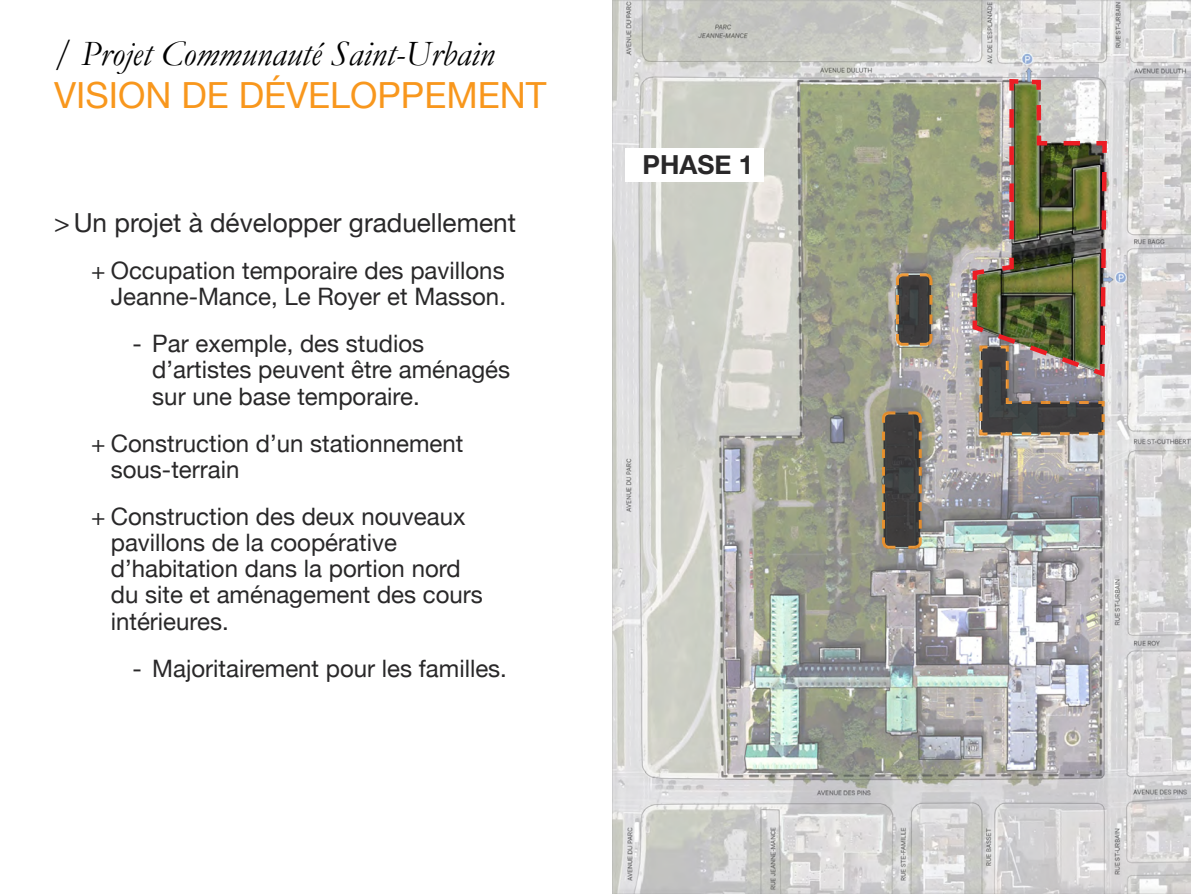
<style>
.page{position:relative;width:1191px;height:894px;background:#fff}
.page>*{position:absolute;margin:0;border:0;box-sizing:border-box;transform-origin:0 0}
.t1{font:italic 36px "Garamond";color:#000}
.t2{font:36px "Helvetica Neue";color:#f8971d}
.t3{font:26.25px "Helvetica Neue";color:#292829}
.t4{font:700 26.25px "Helvetica Neue";color:#292829}
.t5{font:24px/26.2px "Helvetica Neue";color:#292829}
</style>
<div class="page">
<svg style="left:612px;top:0;width:578px;height:893px;background:#c2c3be"></svg>
<svg style="left:880px;top:410px;width:43px;height:140px;background:#585146"></svg>
<svg style="left:894px;top:272px;width:39px;height:75px;background:#61574b"></svg>
<img style="left:970px;top:77px;width:138px;height:360px">
<div style="left:625px;top:148px;width:139px;height:34px;background:#fff"></div>
<h1 class="t1" style="left:54px;top:29px;width:442px">/ Projet Communauté Saint-Urbain</h1>
<h1 class="t2" style="left:54px;top:74px;width:494px">Vision de développem ent</h1>
<p class="t3" style="left:54px;top:207px;width:463px">&gt; Un projet à développer graduellement</p>
<p class="t5" style="left:91px;top:257px;width:416px;text-align:right">+ Occupation temporaire des pavillons<br>Jeanne-Mance, Le Royer et Masson.</p>
<p class="t5" style="left:152px;top:330px;width:359px;text-indent:-20px">- Par exemple, des studios d’artistes peuvent être aménagés sur une base temporaire.</p>
<p class="t5" style="left:111px;top:429px;width:354px;text-indent:-20px">+ Construction d’un stationnement sous-terrain</p>
<p class="t5" style="left:111px;top:502px;width:373px;text-indent:-20px">+ Construction des deux nouveaux pavillons de la coopérative d’habitation dans la portion nord du site et aménagement des cours intérieures.</p>
<p class="t5" style="left:133px;top:654px;width:376px">- Majoritairement pour les familles.</p>
<p class="t4" style="left:642px;top:148px;width:112px">PHASE 1</p>
</div>
